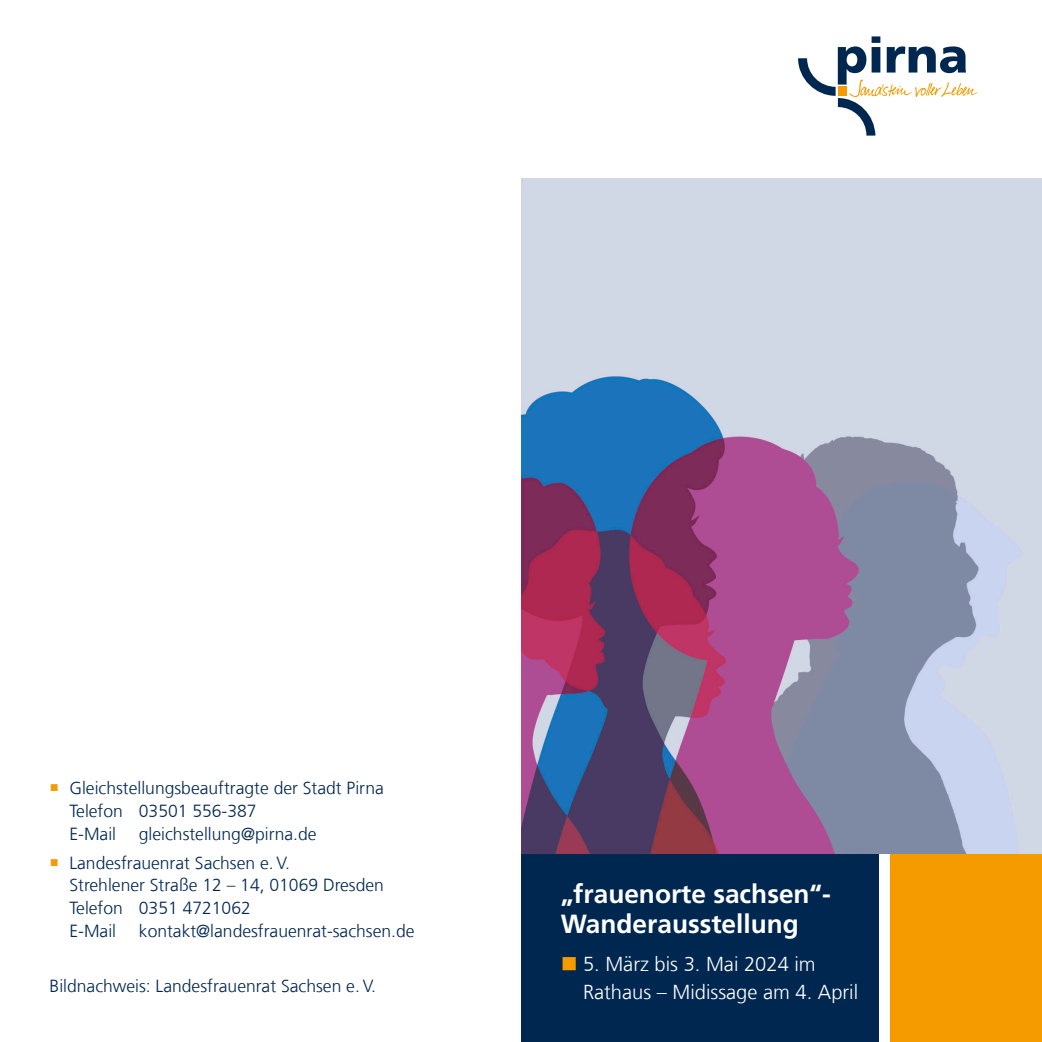
<style>
.page{position:relative;width:1042px;height:1042px;background:#fff}
.page>*{position:absolute;margin:0;border:0;box-sizing:border-box;transform-origin:0 0}
.t1{font:700 26.25px "Frutiger LT Com";color:#fff}
.t2{font:300 20.12px "Frutiger LT Com";color:#fff}
.t3{font:300 17.5px "Frutiger LT Com";color:#002750}
</style>
<div class="page">
<div style="left:521px;top:853px;width:357px;height:189px;background:#002750"></div>
<div style="left:890px;top:853px;width:152px;height:189px;background:#f59b00"></div>
<img style="left:521px;top:179px;width:521px;height:674px">
<svg style="left:798px;top:36px;width:180px;height:100px"></svg>
<p class="t3" style="left:69px;top:781px;width:316px">Gleichstellungsbeauftragte der Stadt Pirna</p>
<p class="t3" style="left:69px;top:804px;width:189px">Telefon 03501 556-387</p>
<p class="t3" style="left:69px;top:827px;width:48px">E-Mail</p>
<p class="t3" style="left:139px;top:827px;width:179px">gleichstellung@pirna.de</p>
<p class="t3" style="left:69px;top:855px;width:222px">Landesfrauenrat Sachsen e. V.</p>
<p class="t3" style="left:69px;top:878px;width:316px">Strehlener Straße 12 – 14, 01069 Dresden</p>
<p class="t3" style="left:69px;top:901px;width:183px">Telefon 0351 4721062</p>
<p class="t3" style="left:69px;top:924px;width:48px">E-Mail</p>
<p class="t3" style="left:139px;top:924px;width:277px">kontakt@landesfrauenrat-sachsen.de</p>
<p class="t3" style="left:50px;top:979px;width:328px">Bildnachweis: Landesfrauenrat Sachsen e. V.</p>
<p class="t1" style="left:561px;top:883px;width:272px">„frauenorte sachsen“-</p>
<p class="t1" style="left:561px;top:913px;width:240px">Wanderausstellung</p>
<p class="t2" style="left:583px;top:955px;width:234px">5. März bis 3. Mai 2024 im</p>
<p class="t2" style="left:583px;top:983px;width:277px">Rathaus – Midissage am 4. April</p>
</div>
